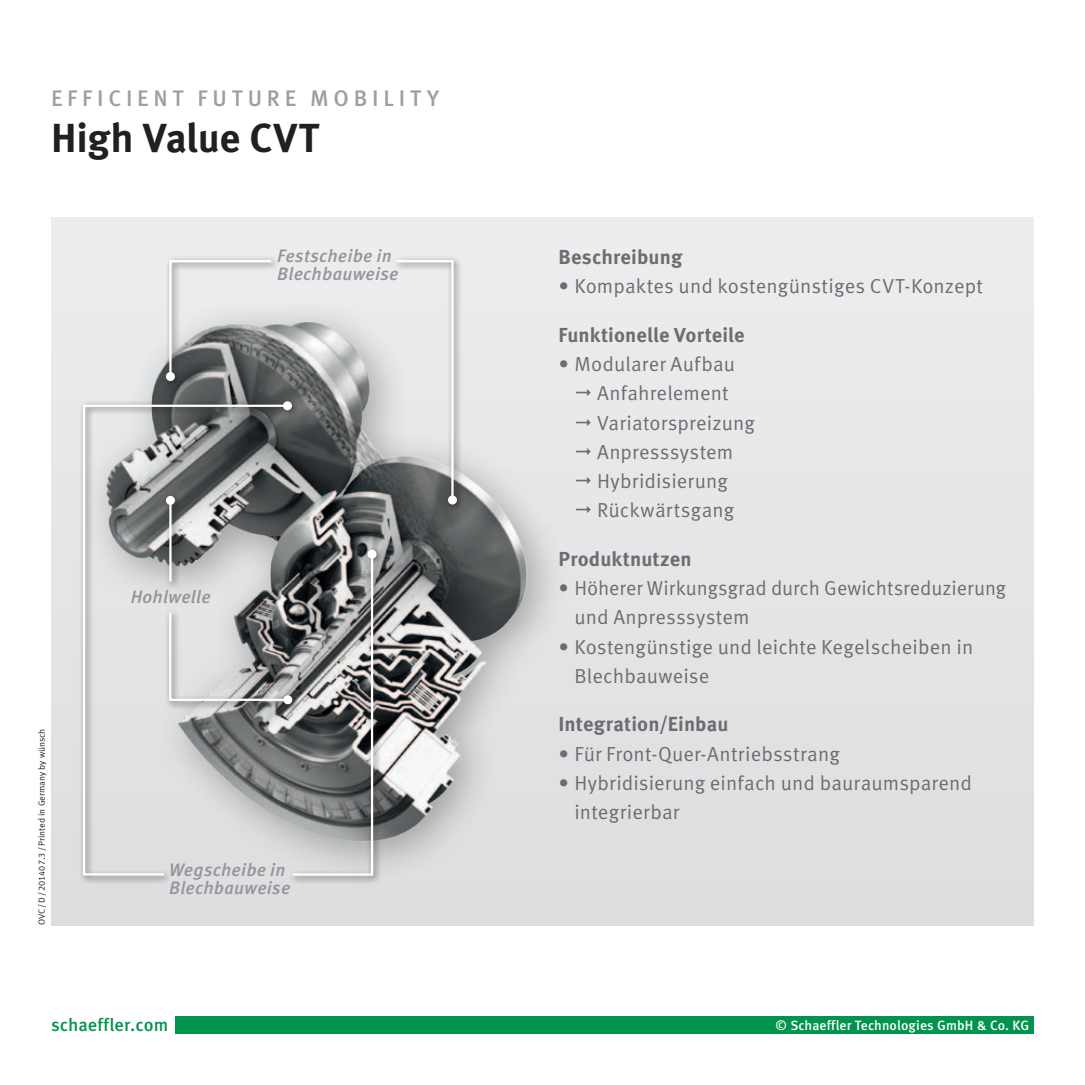
<style>
.page{position:relative;width:1085px;height:1085px;background:#fff}
.page>*{position:absolute;margin:0;border:0;box-sizing:border-box;transform-origin:0 0}
.t1{font:700 40.5px "Schaeffler Meta";letter-spacing:-.01em;color:#231f20}
.t2{font:500 22.5px "Schaeffler Meta";letter-spacing:.21em;color:#9d9fa2}
.t3{font:20.25px/29.2px "Schaeffler Meta";letter-spacing:.005em;color:#6c6d70}
.t4{font:700 20.25px "Schaeffler Meta";letter-spacing:.005em;color:#6c6d70}
.t5{font:italic 500 18px/18px "Schaeffler Meta";letter-spacing:.015em;color:#939598}
.t6{font:500 18px "Schaeffler Meta";letter-spacing:.01em;color:#00944d}
.t7{font:500 13.5px "Schaeffler Meta";letter-spacing:.01em;color:#fff}
.t8{font:9px "Schaeffler Meta";color:#231f20}
</style>
<div class="page">
<div style="left:51px;top:217px;width:982px;height:708px;background:#e5e6e7"></div>
<div style="left:175px;top:1016px;width:858px;height:17px;background:#00944d"></div>
<img style="left:94px;top:319px;width:457px;height:566px">
<div style="left:162px;top:255px;width:118px;height:135px;background:#231f20;opacity:.75"></div>
<svg style="left:168px;top:259px;width:105px;height:120px"></svg>
<div style="left:166px;top:372px;width:9px;height:9px;background:#fff;border-radius:50%"></div>
<div style="left:289px;top:545px;width:96px;height:339px;background:#231f20;opacity:.75"></div>
<svg style="left:301px;top:552px;width:73px;height:324px;background:#828383"></svg>
<div style="left:367px;top:549px;width:9px;height:9px;background:#fff;border-radius:50%"></div>
<div style="left:78px;top:397px;width:223px;height:487px;background:#231f20;opacity:.75"></div>
<svg style="left:82px;top:403px;width:208px;height:473px"></svg>
<div style="left:283px;top:401px;width:9px;height:9px;background:#fff;border-radius:50%"></div>
<div style="left:392px;top:255px;width:74px;height:258px;background:#231f20;opacity:.75"></div>
<svg style="left:394px;top:259px;width:60px;height:243px"></svg>
<div style="left:448px;top:495px;width:9px;height:9px;background:#fff;border-radius:50%"></div>
<p class="t2" style="left:51px;top:84px;width:389px">EFFICIENT FUTURE MOBILITY</p>
<h1 class="t1" style="left:51px;top:112px;width:269px">High Value CVT</h1>
<p class="t5" style="left:277px;top:247px;width:123px">Festscheibe in<br>Blechbauweise</p>
<p class="t8" style="left:36px;top:925px;width:198px;rotate:-90deg">OVC/D/201407.3/Printed in Germany by wünsch</p>
<p class="t5" style="left:131px;top:588px;width:82px">Hohlwelle</p>
<p class="t5" style="left:169px;top:860px;width:123px">Wegscheibe in<br>Blechbauweise</p>
<p class="t6" style="left:51px;top:1013px;width:119px">schaeffler.com</p>
<p class="t4" style="left:558px;top:244px;width:125px">Beschreibung</p>
<p class="t3" style="left:558px;top:272px;width:426px">• Kompaktes und kostengünstiges CVT-Konzept</p>
<p class="t4" style="left:558px;top:322px;width:188px">Funktionelle Vorteile</p>
<p class="t3" style="left:597px;top:349px;width:159px;text-indent:-39px">• Modularer Aufbau<br>Anfahrelement<br>Variatorspreizung<br>Anpresssystem<br>Hybridisierung<br>Rückwärtsgang</p>
<p class="t4" style="left:558px;top:546px;width:135px">Produktnutzen</p>
<p class="t3" style="left:574px;top:573px;width:433px;text-indent:-16px">• Höherer Wirkungsgrad durch Gewichtsreduzierung und Anpresssystem</p>
<p class="t3" style="left:574px;top:632px;width:400px;text-indent:-16px">• Kostengünstige und leichte Kegelscheiben in<br>Blechbauweise</p>
<p class="t4" style="left:558px;top:711px;width:171px">Integration/Einbau</p>
<p class="t3" style="left:558px;top:739px;width:283px">• Für Front-Quer-Antriebsstrang</p>
<p class="t3" style="left:574px;top:768px;width:399px;text-indent:-16px">• Hybridisierung einfach und bauraumsparend integrierbar</p>
<p class="t7" style="left:775px;top:1017px;width:255px">© Schaeffler Technologies GmbH &amp; Co. KG</p>
</div>
